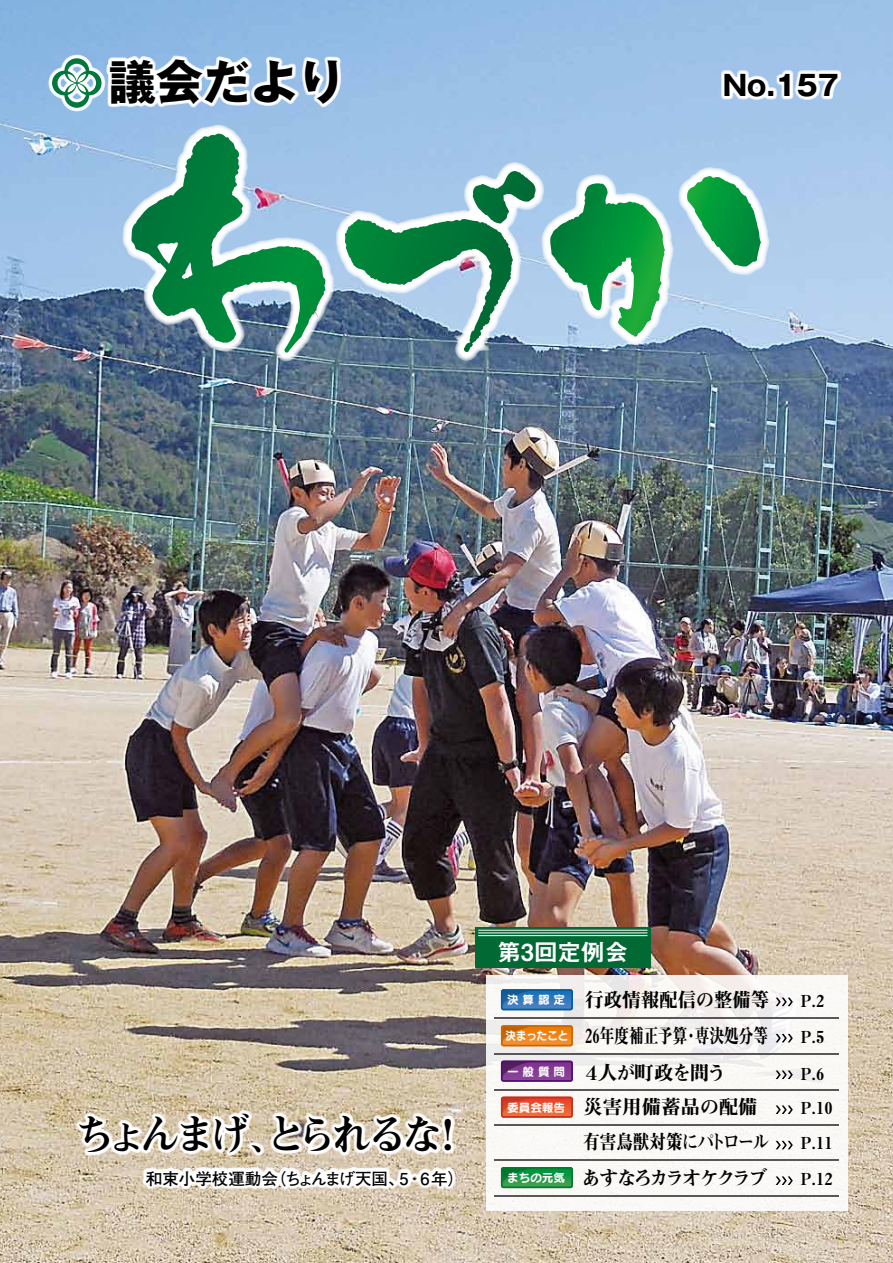
<style>
.page{position:relative;width:893px;height:1263px;background:#fff}
.page>*{position:absolute;margin:0;border:0;box-sizing:border-box;transform-origin:0 0}
.t1{font:700 47.25px "Gothic MB101 Pro";color:#000}
.t2{font:42.15px "Midashi Min Pro MA31";letter-spacing:-.17em;color:#000}
.t3{font:700 28.05px "Gothic MB101 Pro";color:#000}
.t4{font:23.55px "Midashi Go Pro MB31";color:#fff}
.t5{font:19.5px "Midashi Min Pro MA31";color:#000;scale:.75 1}
.t6{font:19.5px "Midashi Min Pro MA31";letter-spacing:-.055em;color:#000;scale:.85 1}
.t7{font:19.5px "Midashi Min Pro MA31";letter-spacing:-.155em;color:#000}
.t8{font:19.5px "Midashi Min Pro MA31";color:#000;scale:.95 1}
.t9{font:19.5px "Midashi Min Pro MA31";color:#000}
.t10{font:19.5px "Midashi Min Pro MA31";letter-spacing:-.07em;color:#000}
.t11{font:16.5px "Midashi Min Pro MA31";color:#000}
.t12{font:700 16.5px "Futo Go B101 Pro";color:#000}
.t13{font:700 16.5px "Futo Go B101 Pro";letter-spacing:-.155em;color:#000}
.t14{font:11.55px "Seurat Pro B";color:#fff}
.t15{font:11.55px "Seurat Pro B";color:#fff;scale:.9 1}
</style>
<div class="page">
<img style="left:0;top:0;width:893px;height:1263px">
<div style="left:475px;top:927px;width:176px;height:40px;background:#006934"></div>
<hr style="left:478px;top:930px;width:169px;height:1px;background:#fff">
<hr style="left:478px;top:932px;width:169px;height:1px;background:#fff">
<hr style="left:478px;top:935px;width:169px;height:1px;background:#fff">
<div style="left:486px;top:975px;width:361px;height:235px;background:linear-gradient(to right,#f3f1ef,#f7f5f3)"></div>
<svg style="left:717px;top:66px;width:128px;height:39px"></svg>
<svg style="left:48px;top:52px;width:297px;height:61px"></svg>
<svg style="left:122px;top:125px;width:198px;height:237px;background:#82adb8"></svg>
<svg style="left:320px;top:125px;width:25px;height:237px;background:#94b3ce"></svg>
<svg style="left:131px;top:134px;width:105px;height:209px;background:#4d9c81"></svg>
<svg style="left:345px;top:125px;width:425px;height:237px;background:#81b4b7"></svg>
<svg style="left:501px;top:1025px;width:72px;height:21px;background:#e57d16"></svg>
<svg style="left:776px;top:997px;width:17px;height:9px"></svg>
<svg style="left:776px;top:1034px;width:17px;height:8px"></svg>
<svg style="left:501px;top:1061px;width:72px;height:21px;background:#773288"></svg>
<svg style="left:776px;top:1070px;width:17px;height:9px"></svg>
<svg style="left:776px;top:1105px;width:17px;height:9px"></svg>
<svg style="left:501px;top:1097px;width:72px;height:21px;background:#e1512d"></svg>
<svg style="left:776px;top:1141px;width:17px;height:8px"></svg>
<svg style="left:501px;top:1167px;width:72px;height:21px;background:#169140"></svg>
<svg style="left:776px;top:1176px;width:17px;height:9px"></svg>
<hr style="left:494px;top:1017px;width:344px;height:1px;background:#595757">
<hr style="left:494px;top:1053px;width:344px;height:1px;background:#595757">
<hr style="left:494px;top:1090px;width:344px;height:1px;background:#595757">
<hr style="left:494px;top:1124px;width:344px;height:2px;background:#595757">
<hr style="left:494px;top:1160px;width:344px;height:1px;background:#595757">
<hr style="left:494px;top:1195px;width:344px;height:1px;background:#595757">
<svg style="left:501px;top:989px;width:72px;height:21px;background:#2971b4"></svg>
<svg style="left:72px;top:1106px;width:388px;height:88px"></svg>
<h1 class="t1" style="left:108px;top:43px;width:238px">議会だより</h1>
<h3 class="t3" style="left:723px;top:62px;width:118px">No.157</h3>
<h2 class="t2" style="left:74px;top:1102px;width:371px">ちょんまげとられるな</h2>
<h2 class="t2" style="left:427px;top:1102px;width:44px">!</h2>
<h2 class="t2" style="left:249px;top:1102px;width:44px">、</h2>
<p class="t13" style="left:270px;top:1165px;width:136px">（ちょんまげ天国、</p>
<p class="t12" style="left:400px;top:1165px;width:66px">5･6年(</p>
<p class="t12" style="left:146px;top:1165px;width:133px">和束小学校運動会</p>
<h3 class="t4" style="left:497px;top:933px;width:133px">第3回定例会</h3>
<p class="t14" style="left:507px;top:992px;width:60px">決算認定</p>
<p class="t8" style="left:585px;top:985px;width:195px">行政情報配信の整備等</p>
<p class="t11" style="left:801px;top:988px;width:25px">P.2</p>
<p class="t15" style="left:506px;top:1028px;width:71px">決まったこと</p>
<p class="t5" style="left:585px;top:1021px;width:245px">26年度補正予算専決処分等</p>
<p class="t5" style="left:684px;top:1021px;width:21px">・</p>
<p class="t11" style="left:801px;top:1024px;width:25px">P.5</p>
<p class="t14" style="left:507px;top:1063px;width:60px">一般質問</p>
<p class="t10" style="left:598px;top:1057px;width:130px">人が町政を問う</p>
<p class="t9" style="left:582px;top:1057px;width:21px">４</p>
<p class="t11" style="left:801px;top:1060px;width:25px">P.6</p>
<p class="t14" style="left:507px;top:1099px;width:60px">委員会報告</p>
<p class="t9" style="left:583px;top:1092px;width:176px">災害用備蓄品の配備</p>
<p class="t11" style="left:801px;top:1095px;width:33px">P.10</p>
<p class="t6" style="left:583px;top:1127px;width:220px">有害鳥獣対策にパトロール</p>
<p class="t11" style="left:801px;top:1130px;width:33px">P.11</p>
<p class="t14" style="left:507px;top:1169px;width:60px">まちの元気</p>
<p class="t7" style="left:582px;top:1162px;width:188px">あすなろカラオケクラブ</p>
<p class="t11" style="left:801px;top:1166px;width:33px">P.12</p>
</div>
